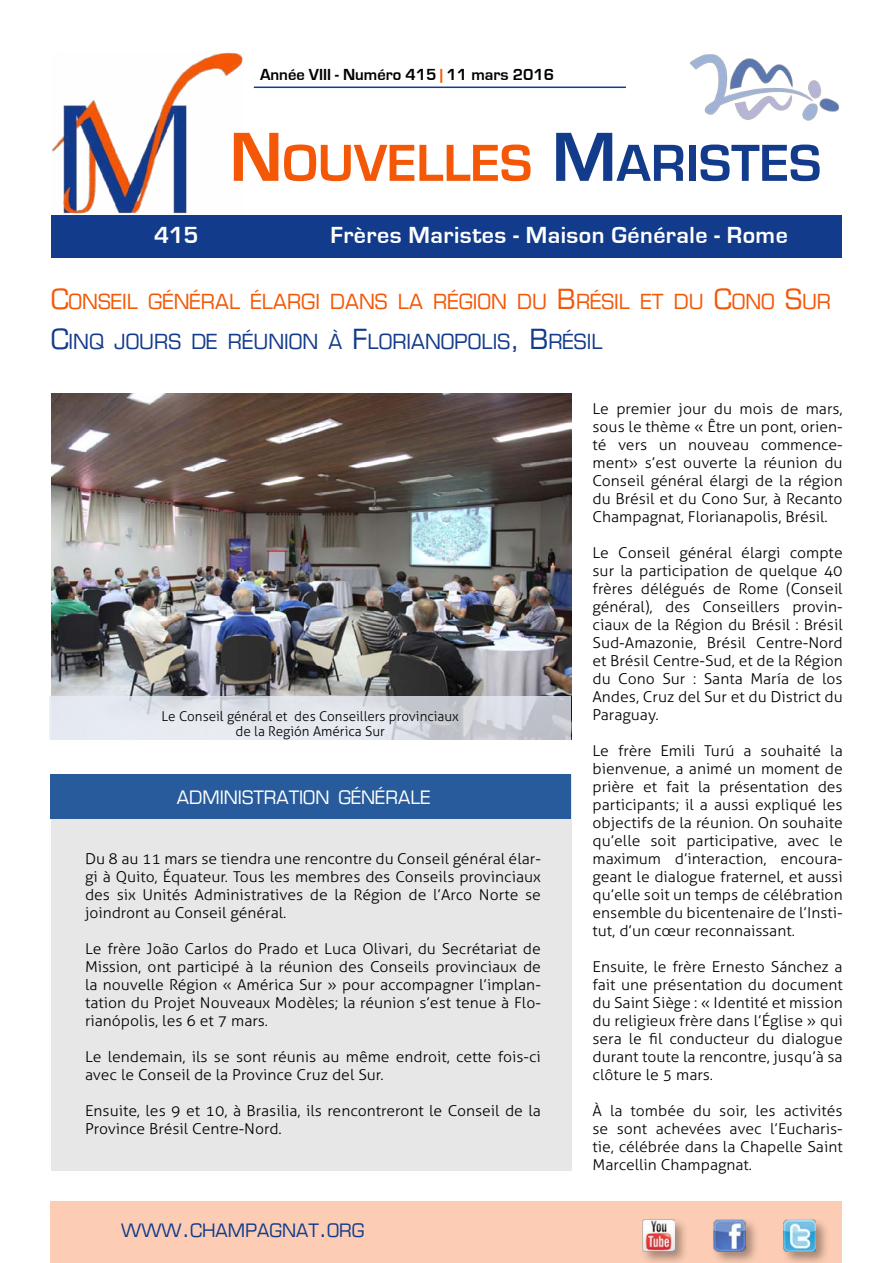
<style>
.page{position:relative;width:893px;height:1263px;background:#fff}
.page>*{position:absolute;margin:0;border:0;box-sizing:border-box;transform-origin:0 0}
.t1{font:700 54px "Eurostile";color:#f45706}
.t2{font:700 24px "Eurostile";letter-spacing:.02em;color:#fff}
.t3{font:20.25px/39.8px "Eurostile";color:#f45706}
.t4{font:18px "Eurostile";color:#fff}
.t5{font:18px "Eurostile";color:#123b8b}
.t6{font:700 16.5px "Eurostile";color:#000}
.t7{font:300 15px/18px "Aller";color:#000;text-align:justify;scale:1.05 1}
.t8{font:300 13.5px/15px "Aller";color:#000;text-align:center}
.s1{color:#f45706}
.s2{font-size:72px}
.s3{font-size:72px;color:#123b8b}
.s4{color:#123b8b}
.s5{font-size:27px}
.s6{font-size:27px;color:#123b8b}
.s7{font-size:24px}
</style>
<div class="page">
<div style="left:51px;top:215px;width:791px;height:43px;background:#123b8b"></div>
<div style="left:50px;top:1201px;width:792px;height:62px;background:#fccdb4"></div>
<div style="left:710px;top:1216px;width:49px;height:47px;background:#000;opacity:.35"></div>
<img style="left:713px;top:1219px;width:32px;height:32px">
<div style="left:781px;top:1216px;width:49px;height:47px;background:#000;opacity:.35"></div>
<img style="left:784px;top:1219px;width:32px;height:32px">
<hr style="left:254px;top:87px;width:372px;height:1px;background:#123b8b">
<div style="left:640px;top:1216px;width:48px;height:47px;background:#000;opacity:.35"></div>
<img style="left:642px;top:1219px;width:33px;height:32px">
<img style="left:52px;top:52px;width:191px;height:162px">
<img style="left:690px;top:54px;width:149px;height:67px">
<div style="left:51px;top:774px;width:521px;height:396px;background:#e7e7e7"></div>
<div style="left:51px;top:774px;width:520px;height:44px;background:#275b9b"></div>
<img style="left:51px;top:393px;width:520px;height:303px">
<svg style="left:50px;top:696px;width:521px;height:44px;background:#dadde4"></svg>
<p class="t6" style="left:260px;top:66px;width:296px">Année VIII - Numéro 415 <span class="s1">|</span> 11 mars 2016</p>
<h1 class="t1" style="left:230px;top:134px;width:593px"><span class="s2">N</span>OUVELLES <span class="s3">M</span><span class="s4">ARISTES</span></h1>
<h2 class="t2" style="left:154px;top:222px;width:46px">415</h2>
<h2 class="t2" style="left:330px;top:222px;width:459px">Frères Maristes - Maison Générale - Rome</h2>
<h3 class="t3" style="left:51px;top:282px;width:782px"><span class="s5">C</span>ONSEIL GÉNÉRAL ÉLARGI DANS LA RÉGION DU <span class="s5">B</span>RÉSIL ET DU <span class="s5">C</span>ONO <span class="s5">S</span>UR<br><span class="s6">C</span><span class="s4">INQ JOURS DE RÉUNION À</span> <span class="s6">F</span><span class="s4">LORIANOPOLIS</span><span class="s6">, B</span><span class="s4">RÉSIL</span></h3>
<p class="t8" style="left:162px;top:709px;width:299px">Le Conseil général et des Conseillers provinciaux de la Región América Sur</p>
<p class="t4" style="left:177px;top:787px;width:255px">ADMINISTRATION GÉNÉRALE</p>
<p class="t7" style="left:85px;top:850px;width:436px">Du 8 au 11 mars se tiendra une rencontre du Conseil général élar&shy;gi à Quito, Équateur. Tous les membres des Conseils provinciaux des six Unités Administratives de la Région de l’Arco Norte se joindront au Conseil général.</p>
<p class="t7" style="left:85px;top:940px;width:436px">Le frère João Carlos do Prado et Luca Olivari, du Secrétariat de Mission, ont participé à la réunion des Conseils provinciaux de la nouvelle Région « América Sur » pour accompagner l’implan&shy;tation du Projet Nouveaux Modèles; la réunion s’est tenue à Flo&shy;rianópolis, les 6 et 7 mars.</p>
<p class="t7" style="left:85px;top:1048px;width:436px">Le lendemain, ils se sont réunis au même endroit, cette fois-ci avec le Conseil de la Province Cruz del Sur.</p>
<p class="t7" style="left:85px;top:1102px;width:436px">Ensuite, les 9 et 10, à Brasilia, ils rencontreront le Conseil de la<br>Province Brésil Centre-Nord.</p>
<p class="t5" style="left:121px;top:1219px;width:245px">WWW<span class="s7">.</span>CHAMPAGNAT<span class="s7">.</span>ORG</p>
<p class="t7" style="left:592px;top:400px;width:240px">Le premier jour du mois de mars, sous le thème « Être un pont, orien&shy;té vers un nouveau commence&shy;ment» s’est ouverte la réunion du Conseil général élargi de la région du Brésil et du Cono Sur, à Recanto Champagnat, Florianapolis, Brésil.</p>
<p class="t7" style="left:592px;top:544px;width:240px">Le Conseil général élargi compte sur la participation de quelque 40 frères délégués de Rome (Conseil général), des Conseillers provin&shy;ciaux de la Région du Brésil : Brésil Sud-Amazonie, Brésil Centre-Nord et Brésil Centre-Sud, et de la Région du Cono Sur : Santa María de los Andes, Cruz del Sur et du District du Paraguay.</p>
<p class="t7" style="left:592px;top:742px;width:240px">Le frère Emili Turú a souhaité la bienvenue, a animé un moment de prière et fait la présentation des participants; il a aussi expliqué les objectifs de la réunion. On souhaite qu’elle soit participative, avec le maximum d’interaction, encoura&shy;geant le dialogue fraternel, et aussi qu’elle soit un temps de célébration ensemble du bicentenaire de l’Insti&shy;tut, d’un cœur reconnaissant.</p>
<p class="t7" style="left:592px;top:958px;width:240px">Ensuite, le frère Ernesto Sánchez a fait une présentation du document du Saint Siège : « Identité et mission du religieux frère dans l’Église » qui sera le fil conducteur du dialogue durant toute la rencontre, jusqu’à sa clôture le 5 mars.</p>
<p class="t7" style="left:592px;top:1102px;width:240px">À la tombée du soir, les activités se sont achevées avec l’Eucharis&shy;tie, célébrée dans la Chapelle Saint Marcellin Champagnat.</p>
</div>
